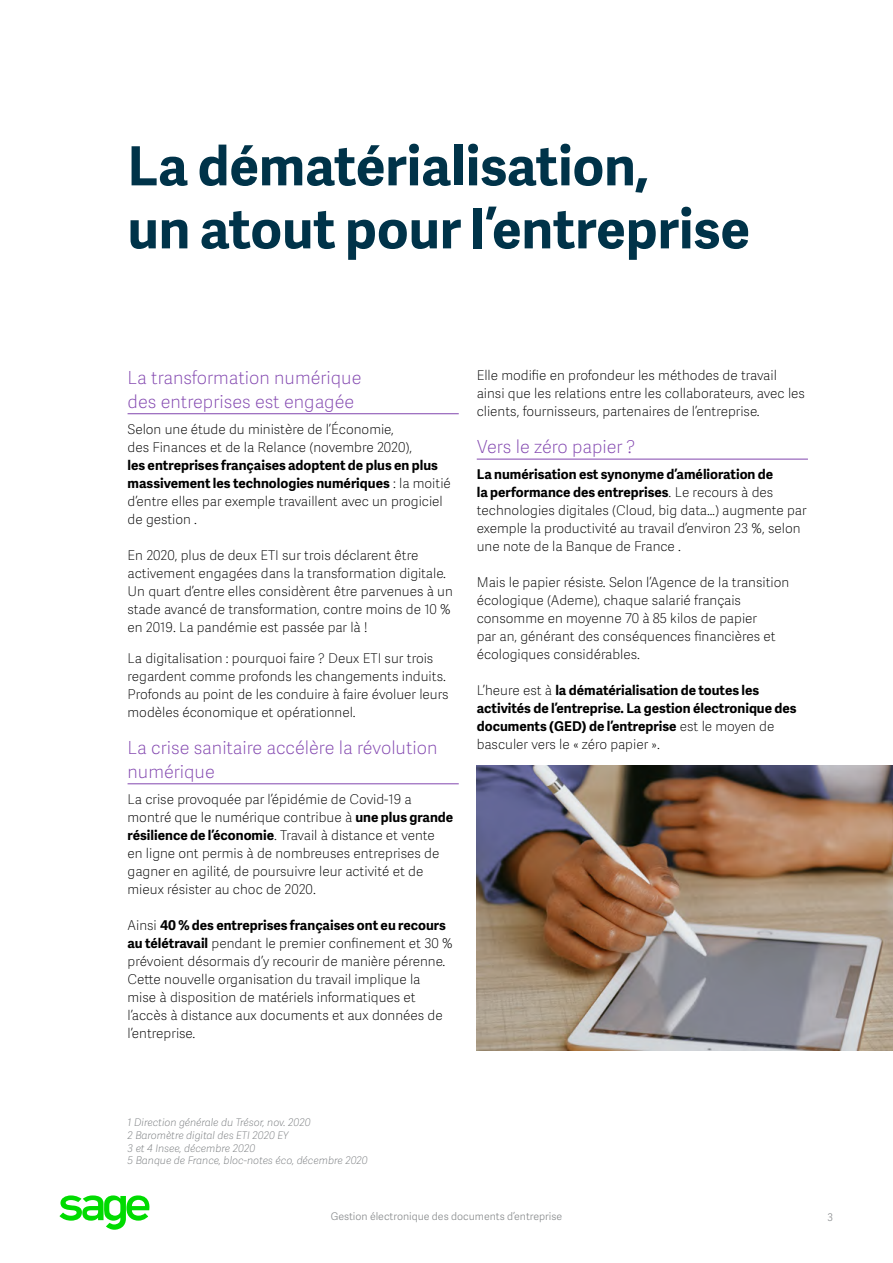
<style>
.page{position:relative;width:893px;height:1263px;background:#fff}
.page>*{position:absolute;margin:0;border:0;box-sizing:border-box;transform-origin:0 0}
.t1{font:700 54px/63px "Adelle Sans SAGE";color:#003349}
.t2{font:18px/24px "Adelle Sans SAGE Th";color:#8246af}
.t3{font:13.5px/18px "Adelle Sans SAGE Th";color:#000}
.t4{font:700 13.5px/18px "Adelle Sans SAGE";color:#000}
.t5{font:italic 10.5px/12.6px "Adelle Sans SAGE Th";color:#75787b}
.t6{font:10.5px "Adelle Sans SAGE Lt";color:#888b8d}
.s1{font-family:"Adelle Sans SAGE Th";font-weight:400}
.s2{font-family:"Adelle Sans SAGE";font-weight:700}
</style>
<div class="page">
<svg style="left:59px;top:1195px;width:91px;height:35px"></svg>
<hr style="left:128px;top:413px;width:331px;height:1px;background:#8246af">
<hr style="left:128px;top:783px;width:331px;height:1px;background:#8246af">
<hr style="left:477px;top:459px;width:331px;height:1px;background:#8246af">
<img style="left:476px;top:765px;width:417px;height:285px">
<h1 class="t1" style="left:128px;top:132px;width:624px">La dématérialisation,<br>un atout pour l’entreprise</h1>
<h2 class="t2" style="left:128px;top:365px;width:235px">La transformation numérique des entreprises est engagée</h2>
<p class="t3" style="left:128px;top:420px;width:286px">Selon une étude du ministère de l’Économie, des Finances et de la Relance (novembre 2020),</p>
<p class="t4" style="left:128px;top:456px;width:325px">les entreprises françaises adoptent de plus en plus massivement les technologies numériques <span class="s1">: la moitié</span></p>
<p class="t3" style="left:128px;top:492px;width:317px">d’entre elles par exemple travaillent avec un progiciel de gestion .</p>
<p class="t3" style="left:128px;top:546px;width:327px">En 2020, plus de deux ETI sur trois déclarent être activement engagées dans la transformation digitale.<br>Un quart d’entre elles considèrent être parvenues à un stade avancé de transformation, contre moins de 10 % en 2019. La pandémie est passée par là !</p>
<p class="t3" style="left:128px;top:649px;width:323px">La digitalisation : pourquoi faire ? Deux ETI sur trois regardent comme profonds les changements induits.<br>Profonds au point de les conduire à faire évoluer leurs modèles économique et opérationnel.</p>
<h2 class="t2" style="left:128px;top:735px;width:311px">La crise sanitaire accélère la révolution numérique</h2>
<p class="t3" style="left:128px;top:790px;width:327px">La crise provoquée par l’épidémie de Covid-19 a montré que le numérique contribue à <span class="s2">une plus grande résilience de l’économie</span>. Travail à distance et vente en ligne ont permis à de nombreuses entreprises de gagner en agilité, de poursuivre leur activité et de mieux résister au choc de 2020.</p>
<p class="t4" style="left:128px;top:916px;width:320px"><span class="s1">Ainsi</span> 40 % des entreprises françaises ont eu recours</p>
<p class="t3" style="left:128px;top:934px;width:327px"><span class="s2">au télétravail</span> pendant le premier confinement et 30 % prévoient désormais d’y recourir de manière pérenne.<br>Cette nouvelle organisation du travail implique la<br>mise à disposition de matériels informatiques et l’accès à distance aux documents et aux données de l’entreprise.</p>
<p class="t3" style="left:477px;top:366px;width:330px">Elle modifie en profondeur les méthodes de travail ainsi que les relations entre les collaborateurs, avec les clients, fournisseurs, partenaires de l’entreprise.</p>
<h2 class="t2" style="left:477px;top:434px;width:160px">Vers le zéro papier ?</h2>
<p class="t4" style="left:477px;top:465px;width:298px">La numérisation est synonyme d’amélioration de la performance des entreprises<span class="s1">. Le recours à des</span></p>
<p class="t3" style="left:477px;top:501px;width:331px">technologies digitales (Cloud, big data…) augmente par exemple la productivité au travail d’environ 23 %, selon une note de la Banque de France .</p>
<p class="t3" style="left:477px;top:573px;width:314px">Mais le papier résiste. Selon l’Agence de la transition écologique (Ademe), chaque salarié français consomme en moyenne 70 à 85 kilos de papier<br>par an, générant des conséquences financières et écologiques considérables.</p>
<p class="t4" style="left:477px;top:681px;width:321px"><span class="s1">L’heure est à</span> la dématérialisation de toutes les activités de l’entreprise. La gestion électronique des documents (GED) de l’entreprise <span class="s1">est le moyen de</span></p>
<p class="t3" style="left:477px;top:735px;width:185px">basculer vers le « zéro papier ».</p>
<p class="t5" style="left:128px;top:1116px;width:242px">1 Direction générale du Trésor, nov. 2020<br>2 Baromètre digital des ETI 2020 EY<br>3 et 4 Insee, décembre 2020<br>5 Banque de France, bloc-notes éco, décembre 2020</p>
<p class="t6" style="left:331px;top:1209px;width:233px">Gestion électronique des documents d’entreprise</p>
<p class="t6" style="left:828px;top:1209px;width:7px">3</p>
</div>
